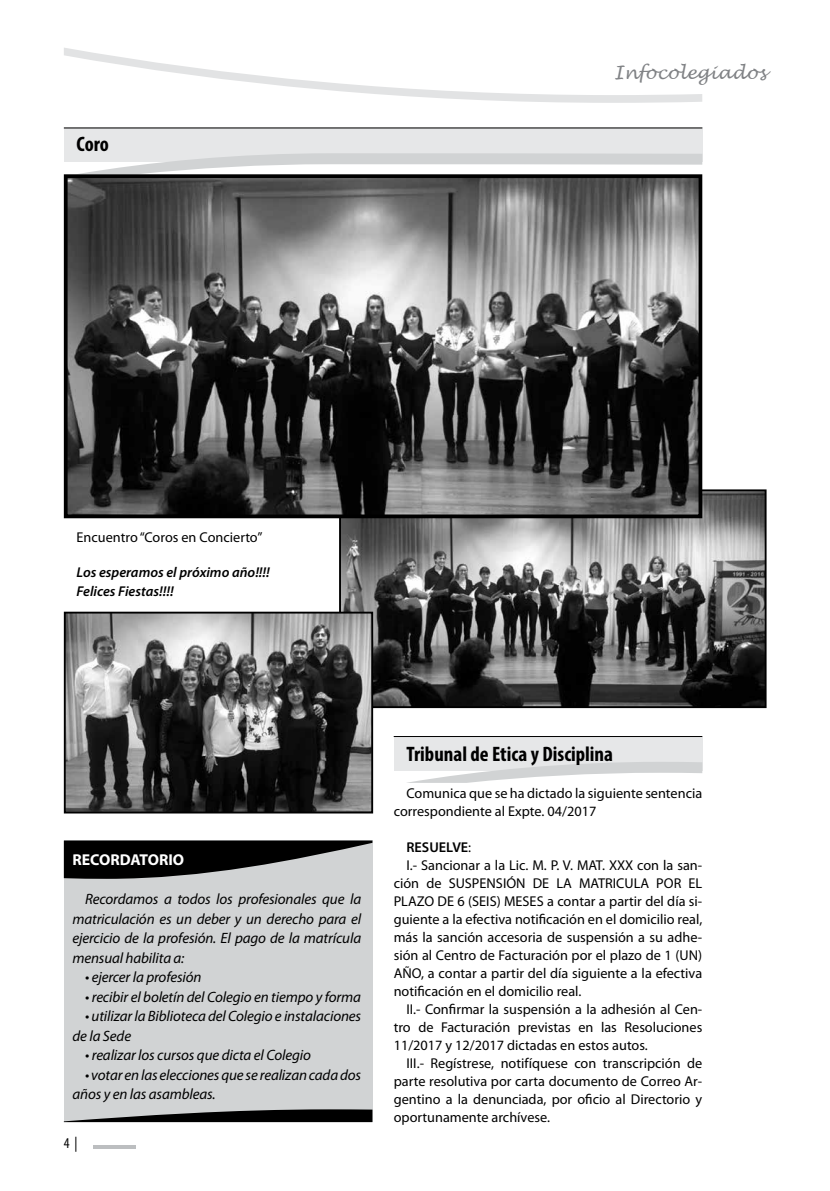
<style>
.page{position:relative;width:830px;height:1191px;background:#fff}
.page>*{position:absolute;margin:0;border:0;box-sizing:border-box;transform-origin:0 0}
.t1{font:700 condensed 21px "Myriad Pro";color:#000}
.t2{font:italic 18px "Lucida Handwriting";color:#808285}
.t3{font:700 15.75px "Myriad Pro";color:#fff}
.t4{font:italic 15px/19.5px "Myriad Pro";letter-spacing:-.01em;color:#000}
.t5{font:condensed 15px "Myriad Pro";color:#000}
.t6{font:14.25px/18px "Myriad Pro";color:#000}
.t7{font:italic 600 14.25px/18px "Myriad Pro";color:#000}
.t8{font:600 14.25px "Myriad Pro";color:#000}
.s1{font-weight:400}
</style>
<div class="page">
<hr style="left:94px;top:1145px;width:42px;height:3px;background:#bcbec0">
<div style="left:393px;top:736px;width:309px;height:35px;background:#e6e7e8"></div>
<svg style="left:407px;top:762px;width:295px;height:21px"></svg>
<svg style="left:64px;top:48px;width:638px;height:55px"></svg>
<div style="left:64px;top:128px;width:638px;height:34px;background:#e6e7e8"></div>
<svg style="left:79px;top:153px;width:623px;height:21px"></svg>
<hr style="left:64px;top:128px;width:638px;height:1px;background:#000">
<hr style="left:393px;top:736px;width:309px;height:1px;background:#000">
<div style="left:64px;top:840px;width:308px;height:282px;background:#d1d3d4"></div>
<svg style="left:64px;top:840px;width:308px;height:39px"></svg>
<svg style="left:64px;top:1109px;width:308px;height:13px"></svg>
<img style="left:342px;top:492px;width:421px;height:213px">
<div style="left:339px;top:489px;width:427px;height:219px;border:2px solid #000"></div>
<img style="left:67px;top:614px;width:303px;height:196px">
<div style="left:64px;top:611px;width:309px;height:202px;border:2px solid #000"></div>
<img style="left:69px;top:179px;width:628px;height:334px">
<div style="left:64px;top:174px;width:638px;height:344px;border:4px solid #000"></div>
<h1 class="t1" style="left:77px;top:131px;width:34px">Coro</h1>
<p class="t2" style="left:613px;top:62px;width:154px">Infocolegiados</p>
<p class="t6" style="left:77px;top:528px;width:187px">Encuentro “Coros en Concierto”</p>
<p class="t7" style="left:77px;top:563px;width:195px">Los esperamos el próximo año!!!!<br>Felices Fiestas!!!!</p>
<p class="t3" style="left:72px;top:849px;width:113px">RECORDATORIO</p>
<p class="t4" style="left:72px;top:889px;width:290px;text-align:justify;text-indent:13px">Recordamos a todos los profesionales que la matriculación es un deber y un derecho para el ejercicio de la profesión. El pago de la matrícula mensual habilita a:</p>
<p class="t4" style="left:85px;top:967px;width:118px">• ejercer la profesión</p>
<p class="t4" style="left:85px;top:987px;width:277px">• recibir el boletín del Colegio en tiempo y forma</p>
<p class="t4" style="left:72px;top:1006px;width:290px;text-indent:13px">• utilizar la Biblioteca del Colegio e instalaciones de la Sede</p>
<p class="t4" style="left:85px;top:1045px;width:227px">• realizar los cursos que dicta el Colegio</p>
<p class="t4" style="left:72px;top:1065px;width:290px;text-indent:13px">• votar en las elecciones que se realizan cada dos años y en las asambleas.</p>
<p class="t5" style="left:64px;top:1134px;width:15px">4 |</p>
<h1 class="t1" style="left:406px;top:741px;width:208px">Tribunal de Etica y Disciplina</h1>
<p class="t6" style="left:393px;top:783px;width:310px;text-indent:13px">Comunica que se ha dictado la siguiente sentencia correspondiente al Expte. 04/2017</p>
<p class="t8" style="left:406px;top:837px;width:66px">RESUELVE<span class="s1">:</span></p>
<p class="t6" style="left:406px;top:855px;width:297px">I.- Sancionar a la Lic. M. P. V. MAT. XXX con la san-</p>
<p class="t6" style="left:393px;top:873px;width:310px">ción de SUSPENSIÓN DE LA MATRICULA POR EL</p>
<p class="t6" style="left:393px;top:891px;width:310px">PLAZO DE 6 (SEIS) MESES a contar a partir del día si-</p>
<p class="t6" style="left:393px;top:909px;width:310px">guiente a la efectiva notificación en el domicilio real,</p>
<p class="t6" style="left:393px;top:927px;width:310px">más la sanción accesoria de suspensión a su adhe-</p>
<p class="t6" style="left:393px;top:945px;width:310px">sión al Centro de Facturación por el plazo de 1 (UN)</p>
<p class="t6" style="left:393px;top:963px;width:310px">AÑO, a contar a partir del día siguiente a la efectiva</p>
<p class="t6" style="left:393px;top:981px;width:189px">notificación en el domicilio real.</p>
<p class="t6" style="left:406px;top:999px;width:297px">II.- Confirmar la suspensión a la adhesión al Cen-</p>
<p class="t6" style="left:393px;top:1017px;width:310px">tro de Facturación previstas en las Resoluciones</p>
<p class="t6" style="left:393px;top:1035px;width:255px">11/2017 y 12/2017 dictadas en estos autos.</p>
<p class="t6" style="left:406px;top:1053px;width:297px">III.- Regístrese, notifíquese con transcripción de</p>
<p class="t6" style="left:393px;top:1071px;width:310px">parte resolutiva por carta documento de Correo Ar-</p>
<p class="t6" style="left:393px;top:1089px;width:310px">gentino a la denunciada, por oficio al Directorio y</p>
<p class="t6" style="left:393px;top:1107px;width:158px">oportunamente archívese.</p>
</div>
